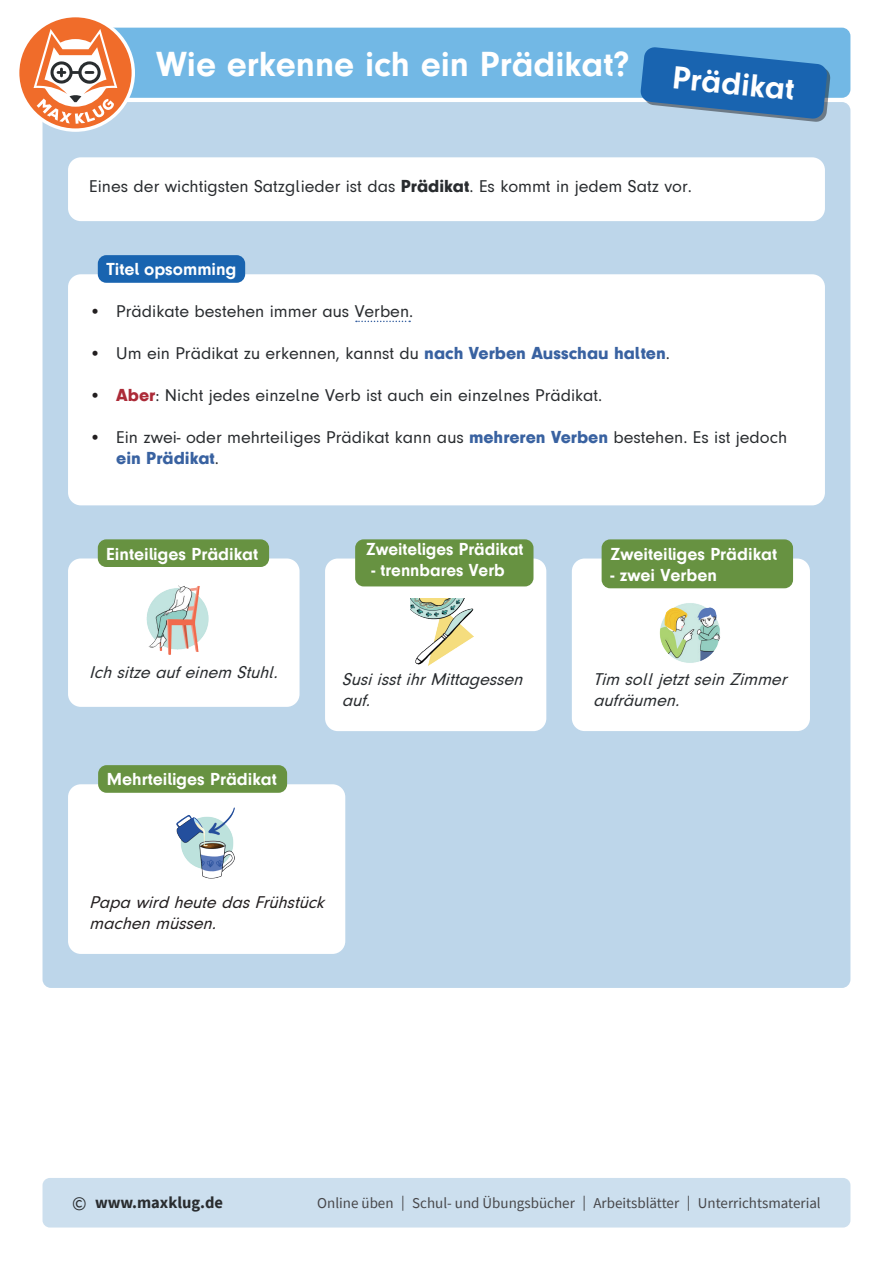
<style>
.page{position:relative;width:893px;height:1263px;background:#fff}
.page>*{position:absolute;margin:0;border:0;box-sizing:border-box;transform-origin:0 0}
.t1{font:700 36px "Mk Druckschrift N";color:#fff}
.t2{font:700 33px "Mk Druckschrift N";color:#fff}
.t3{font:18px "Mk Druckschrift N";color:#292c2f}
.t4{font:700 18px "Mk Druckschrift N";color:#fff}
.t5{font:italic 18px/21px "Mk Druckschrift N";color:#292c2f}
.t6{font:italic 18px/21px "Mk Druckschrift N";color:#231f20}
.t7{font:18px "Mk Druckschrift N bl";color:#3962a1}
.t8{font:700 16.5px "Source Sans Pro";color:#292c2f}
.t9{font:15px "Source Sans Pro";color:#47474a}
.s1{font-family:"Mk Druckschrift N bl"}
.s2{color:#231f20}
.s3{font-family:"Mk Druckschrift N bl";color:#3962a1}
.s4{font-family:"Mk Druckschrift N bl";color:#ac2b38}
.s5{font-family:"Mk Druckschrift N";color:#292c2f}
.s6{font-weight:400;font-size:19.5px}
</style>
<div class="page">
<div style="left:43px;top:102px;width:807px;height:886px;background:#bdd6ea;border-radius:9px"></div>
<div style="left:75px;top:28px;width:775px;height:70px;background:#72b8e5;border-radius:9px"></div>
<svg style="left:640px;top:47px;width:191px;height:75px"></svg>
<div style="left:43px;top:1178px;width:807px;height:49px;background:#ccdfee;border-radius:7px"></div>
<svg style="left:19px;top:17px;width:116px;height:115px"></svg>
<div style="left:68px;top:157px;width:757px;height:64px;background:#fff;border-radius:13px"></div>
<div style="left:68px;top:274px;width:757px;height:231px;background:#fff;border-radius:13px"></div>
<div style="left:98px;top:255px;width:147px;height:28px;background:#1964b0;border-radius:9px"></div>
<div style="left:68px;top:558px;width:232px;height:149px;background:#fff;border-radius:13px"></div>
<div style="left:572px;top:558px;width:238px;height:173px;background:#fff;border-radius:13px"></div>
<div style="left:325px;top:558px;width:221px;height:173px;background:#fff;border-radius:13px"></div>
<div style="left:68px;top:784px;width:277px;height:170px;background:#fff;border-radius:13px"></div>
<div style="left:98px;top:539px;width:171px;height:28px;background:#679241;border-radius:9px"></div>
<div style="left:602px;top:539px;width:191px;height:49px;background:#679241;border-radius:9px"></div>
<div style="left:98px;top:765px;width:189px;height:28px;background:#679241;border-radius:9px"></div>
<div style="left:355px;top:539px;width:178px;height:47px;background:#679241;border-radius:9px"></div>
<img style="left:410px;top:599px;width:64px;height:67px">
<img style="left:659px;top:603px;width:62px;height:60px">
<img style="left:146px;top:585px;width:63px;height:70px">
<img style="left:176px;top:807px;width:59px;height:72px">
<svg style="left:356px;top:321px;width:54px;height:1px"></svg>
<h1 class="t1" style="left:156px;top:44px;width:475px">Wie erkenne ich ein Prädikat?</h1>
<h2 class="t2" style="left:675px;top:59px;width:124px;rotate:6deg">Prädikat</h2>
<p class="t3" style="left:89px;top:176px;width:604px">Eines der wichtigsten Satzglieder ist das <span class="s1">Prädikat</span>. Es kommt in jedem Satz vor.</p>
<p class="t4" style="left:107px;top:259px;width:131px">Titel opsomming</p>
<p class="t3" style="left:89px;top:302px;width:326px"><span class="s2">•</span> Prädikate bestehen immer aus Verben.</p>
<p class="t3" style="left:89px;top:344px;width:582px"><span class="s2">•</span> Um ein Prädikat zu erkennen, kannst du <span class="s3">nach Verben Ausschau halten</span>.</p>
<p class="t3" style="left:89px;top:386px;width:515px"><span class="s2">•</span> <span class="s4">Aber</span>: Nicht jedes einzelne Verb ist auch ein einzelnes Prädikat.</p>
<p class="t3" style="left:89px;top:428px;width:699px"><span class="s2">•</span> Ein zwei- oder mehrteiliges Prädikat kann aus <span class="s3">mehreren Verben</span> bestehen. Es ist jedoch</p>
<p class="t7" style="left:116px;top:448px;width:104px">ein Prädikat<span class="s5">.</span></p>
<p class="t4" style="left:107px;top:544px;width:153px">Einteiliges Prädikat</p>
<p class="t5" style="left:89px;top:662px;width:195px">Ichsitzeaufeinem Stuhl.</p>
<p class="t4" style="left:107px;top:769px;width:172px">Mehrteiliges Prädikat</p>
<p class="t4" style="left:366px;top:539px;width:159px">Zweiteliges Prädikat</p>
<p class="t4" style="left:371px;top:560px;width:135px">- trennbares Verb</p>
<p class="t5" style="left:342px;top:669px;width:187px">SusiisstihrMittagessen auf.</p>
<p class="t6" style="left:89px;top:892px;width:242px">Papa wird heutedasFrühstück machenmüssen.</p>
<p class="t4" style="left:610px;top:543px;width:168px">Zweiteiliges Prädikat</p>
<p class="t4" style="left:610px;top:564px;width:108px">- zwei Verben</p>
<p class="t5" style="left:593px;top:669px;width:200px">Tim solljetztseinZimmer aufräumen.</p>
<p class="t8" style="left:72px;top:1191px;width:152px"><span class="s6">©</span> www.maxklug.de</p>
<p class="t9" style="left:317px;top:1194px;width:505px">Online üben | Schul- und Übungsbücher | Arbeitsblätter | Unterrichtsmaterial</p>
</div>
